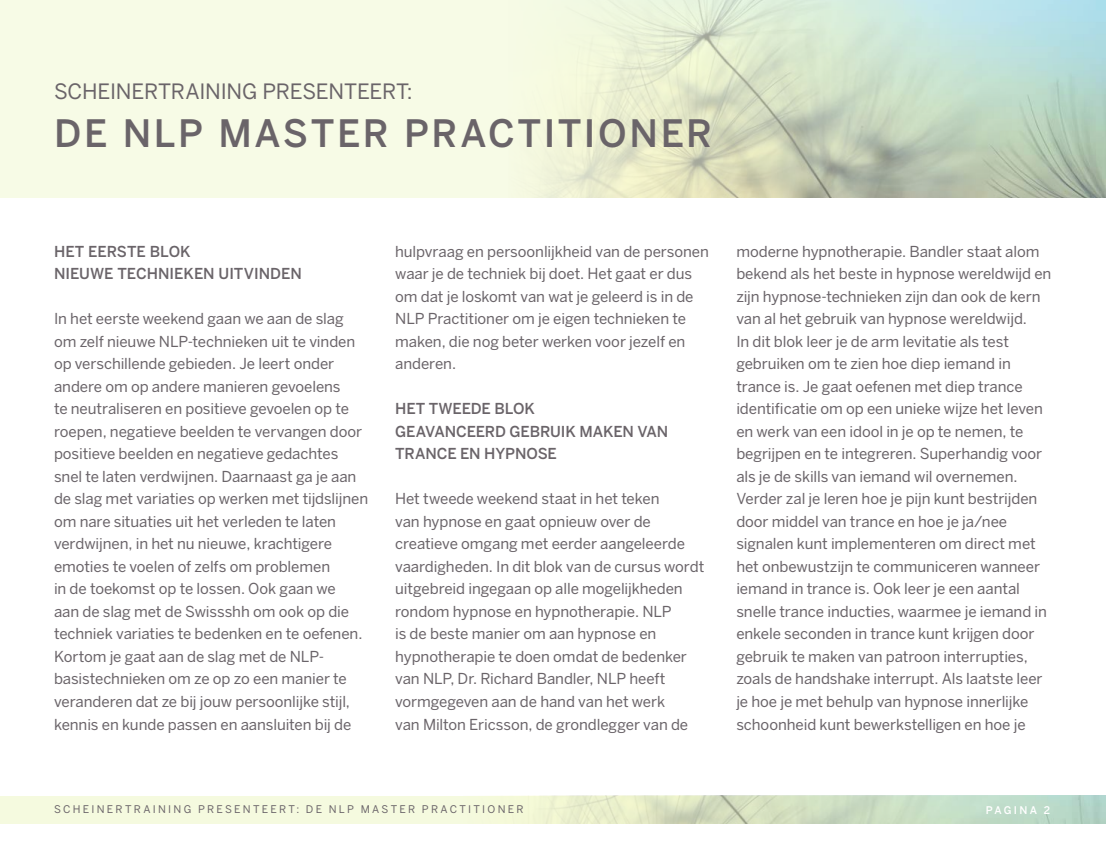
<style>
.page{position:relative;width:1106px;height:851px;background:#fff}
.page>*{position:absolute;margin:0;border:0;box-sizing:border-box;transform-origin:0 0}
.t1{font:500 37.5px "Benton Sans";letter-spacing:.065em;color:#6a6469}
.t2{font:21px "Benton Sans";letter-spacing:-.01em;color:#6a6469}
.t3{font:15px/22.5px "Benton Sans";letter-spacing:-.005em;color:#6a6469}
.t4{font:500 15px/22.5px "Benton Sans";letter-spacing:-.005em;color:#6a6469}
.t5{font:10.5px "Benton Sans";letter-spacing:.215em;color:#6a6469}
.t6{font:500 10.5px "Benton Sans";letter-spacing:.215em;color:#fff}
</style>
<div class="page">
<div style="left:0;top:0;width:1106px;height:198px;background:#f7fbe6"></div>
<img style="left:536px;top:0;width:570px;height:198px">
<div style="left:0;top:795px;width:1106px;height:28px;background:#f5fadf"></div>
<img style="left:463px;top:795px;width:643px;height:28px">
<h2 class="t2" style="left:54px;top:79px;width:360px">SCHEINERTRAINING PRESENTEERT:</h2>
<h1 class="t1" style="left:54px;top:111px;width:659px">DE NLP MASTER PRACTITIONER</h1>
<p class="t4" style="left:54px;top:240px;width:249px">HET EERSTE BLOK<br>NIEUWE TECHNIEKEN UITVINDEN</p>
<p class="t3" style="left:54px;top:307px;width:316px">In het eerste weekend gaan we aan de slag om zelf nieuwe NLP-technieken uit te vinden op verschillende gebieden. Je leert onder andere om op andere manieren gevoelens<br>te neutraliseren en positieve gevoelen op te roepen, negatieve beelden te vervangen door positieve beelden en negatieve gedachtes snel te laten verdwijnen. Daarnaast ga je aan de slag met variaties op werken met tijdslijnen om nare situaties uit het verleden te laten verdwijnen, in het nu nieuwe, krachtigere emoties te voelen of zelfs om problemen<br>in de toekomst op te lossen. Ook gaan we<br>aan de slag met de Swissshh om ook op die techniek variaties te bedenken en te oefenen.<br>Kortom je gaat aan de slag met de NLP&shy;basistechnieken om ze op zo een manier te veranderen dat ze bij jouw persoonlijke stijl, kennis en kunde passen en aansluiten bij de</p>
<p class="t3" style="left:395px;top:240px;width:315px">hulpvraag en persoonlijkheid van de personen waar je de techniek bij doet. Het gaat er dus om dat je loskomt van wat je geleerd is in de NLP Practitioner om je eigen technieken te maken, die nog beter werken voor jezelf en anderen.</p>
<p class="t4" style="left:395px;top:397px;width:275px">HET TWEEDE BLOK<br>GEAVANCEERD GEBRUIK MAKEN VAN<br>TRANCE EN HYPNOSE</p>
<p class="t3" style="left:395px;top:487px;width:311px">Het tweede weekend staat in het teken<br>van hypnose en gaat opnieuw over de creatieve omgang met eerder aangeleerde vaardigheden. In dit blok van de cursus wordt uitgebreid ingegaan op alle mogelijkheden rondom hypnose en hypnotherapie. NLP<br>is de beste manier om aan hypnose en hypnotherapie te doen omdat de bedenker van NLP, Dr. Richard Bandler, NLP heeft vormgegeven aan de hand van het werk<br>van Milton Ericsson, de grondlegger van de</p>
<p class="t3" style="left:736px;top:240px;width:317px">moderne hypnotherapie. Bandler staat alom bekend als het beste in hypnose wereldwijd en zijn hypnose-technieken zijn dan ook de kern van al het gebruik van hypnose wereldwijd.<br>In dit blok leer je de arm levitatie als test gebruiken om te zien hoe diep iemand in trance is. Je gaat oefenen met diep trance identificatie om op een unieke wijze het leven en werk van een idool in je op te nemen, te begrijpen en te integreren. Superhandig voor als je de skills van iemand wil overnemen.<br>Verder zal je leren hoe je pijn kunt bestrijden door middel van trance en hoe je ja/nee signalen kunt implementeren om direct met het onbewustzijn te communiceren wanneer iemand in trance is. Ook leer je een aantal snelle trance inducties, waarmee je iemand in enkele seconden in trance kunt krijgen door gebruik te maken van patroon interrupties, zoals de handshake interrupt. Als laatste leer je hoe je met behulp van hypnose innerlijke schoonheid kunt bewerkstelligen en hoe je</p>
<p class="t5" style="left:54px;top:803px;width:471px">SCHEINERTRAINING PRESENTEERT: DE NLP MASTER PRACTITIONER</p>
<p class="t6" style="left:985px;top:803px;width:66px">PAGINA 2</p>
</div>
